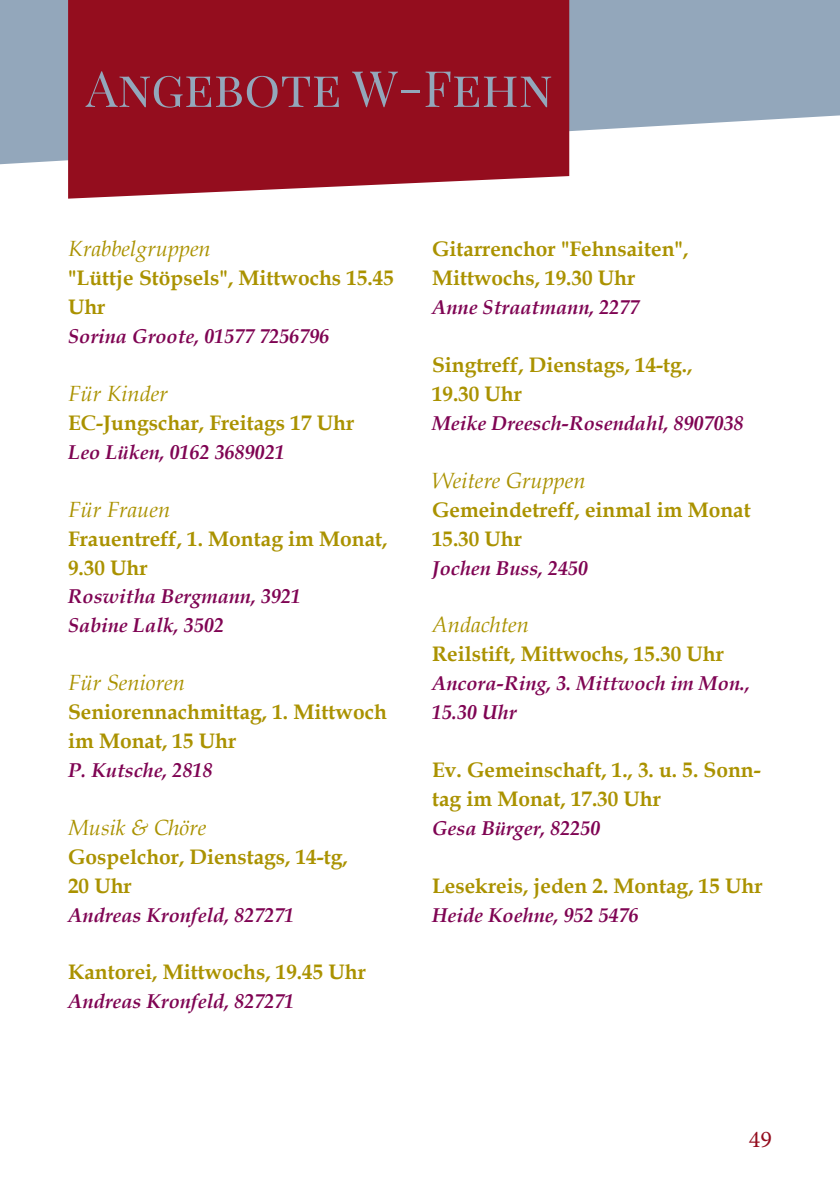
<style>
.page{position:relative;width:840px;height:1191px;background:#fff}
.page>*{position:absolute;margin:0;border:0;box-sizing:border-box;transform-origin:0 0}
.t1{font:50px "Playfair Display SC";color:#93a7bb}
.t2{font:24px "Minion Pro";color:#940d1e}
.t3{font:italic 22px "Book Antiqua";color:#aa9200}
.t4{font:700 21px/29px "Book Antiqua";color:#aa9200}
.t5{font:italic 700 20px/29px "Book Antiqua";color:#7f0453}
</style>
<div class="page">
<svg style="left:0;top:0;width:839px;height:164px;fill:#93a7bb"></svg>
<div style="left:68px;top:0;width:501px;height:199px;background:#940d1e"></div>
<h1 class="t1" style="left:86px;top:58px;width:468px">Angebote W-Fehn</h1>
<p class="t3" style="left:68px;top:233px;width:144px">Krabbelgruppen</p>
<p class="t4" style="left:68px;top:263px;width:327px">"Lüttje Stöpsels", Mittwochs 15.45<br>Uhr</p>
<p class="t5" style="left:68px;top:322px;width:263px">Sorina Groote, 01577 7256796</p>
<p class="t3" style="left:68px;top:378px;width:101px">Für Kinder</p>
<p class="t4" style="left:68px;top:408px;width:287px">EC-Jungschar, Freitags 17 Uhr</p>
<p class="t5" style="left:68px;top:437px;width:218px">Leo Lüken, 0162 3689021</p>
<p class="t3" style="left:68px;top:494px;width:104px">Für Frauen</p>
<p class="t4" style="left:68px;top:524px;width:321px">Frauentreff, 1. Montag im Monat,<br>9.30 Uhr</p>
<p class="t5" style="left:68px;top:582px;width:234px">Roswitha Bergmann, 3921<br>Sabine Lalk, 3502</p>
<p class="t3" style="left:68px;top:667px;width:118px">Für Senioren</p>
<p class="t4" style="left:68px;top:697px;width:320px">Seniorennachmittag, 1. Mittwoch im Monat, 15 Uhr</p>
<p class="t5" style="left:68px;top:755px;width:146px">P. Kutsche, 2818</p>
<p class="t3" style="left:68px;top:812px;width:140px">Musik &amp; Chöre</p>
<p class="t4" style="left:68px;top:842px;width:281px">Gospelchor, Dienstags, 14-tg,<br>20 Uhr</p>
<p class="t5" style="left:68px;top:900px;width:228px">Andreas Kronfeld, 827271</p>
<p class="t4" style="left:68px;top:957px;width:299px">Kantorei, Mittwochs, 19.45 Uhr</p>
<p class="t5" style="left:68px;top:987px;width:228px">Andreas Kronfeld, 827271</p>
<p class="t4" style="left:432px;top:235px;width:258px">Gitarrenchor "Fehnsaiten",<br>Mittwochs, 19.30 Uhr</p>
<p class="t5" style="left:432px;top:293px;width:209px">Anne Straatmann, 2277</p>
<p class="t4" style="left:432px;top:350px;width:262px">Singtreff, Dienstags, 14-tg.,<br>19.30 Uhr</p>
<p class="t5" style="left:432px;top:408px;width:313px">Meike Dreesch-Rosendahl, 8907038</p>
<p class="t3" style="left:432px;top:465px;width:155px">Weitere Gruppen</p>
<p class="t4" style="left:432px;top:495px;width:320px">Gemeindetreff, einmal im Monat<br>15.30 Uhr</p>
<p class="t5" style="left:432px;top:553px;width:158px">Jochen Buss, 2450</p>
<p class="t3" style="left:432px;top:609px;width:98px">Andachten</p>
<p class="t4" style="left:432px;top:639px;width:293px">Reilstift, Mittwochs, 15.30 Uhr</p>
<p class="t5" style="left:432px;top:669px;width:319px">Ancora-Ring, 3. Mittwoch im Mon.,<br>15.30 Uhr</p>
<p class="t4" style="left:432px;top:755px;width:330px">Ev. Gemeinschaft, 1., 3. u. 5. Sonn&shy;tag im Monat, 17.30 Uhr</p>
<p class="t5" style="left:432px;top:813px;width:170px">Gesa Bürger, 82250</p>
<p class="t4" style="left:432px;top:871px;width:332px">Lesekreis, jeden 2. Montag, 15 Uhr</p>
<p class="t5" style="left:432px;top:900px;width:208px">Heide Koehne, 952 5476</p>
<p class="t2" style="left:748px;top:1123px;width:25px">49</p>
</div>
